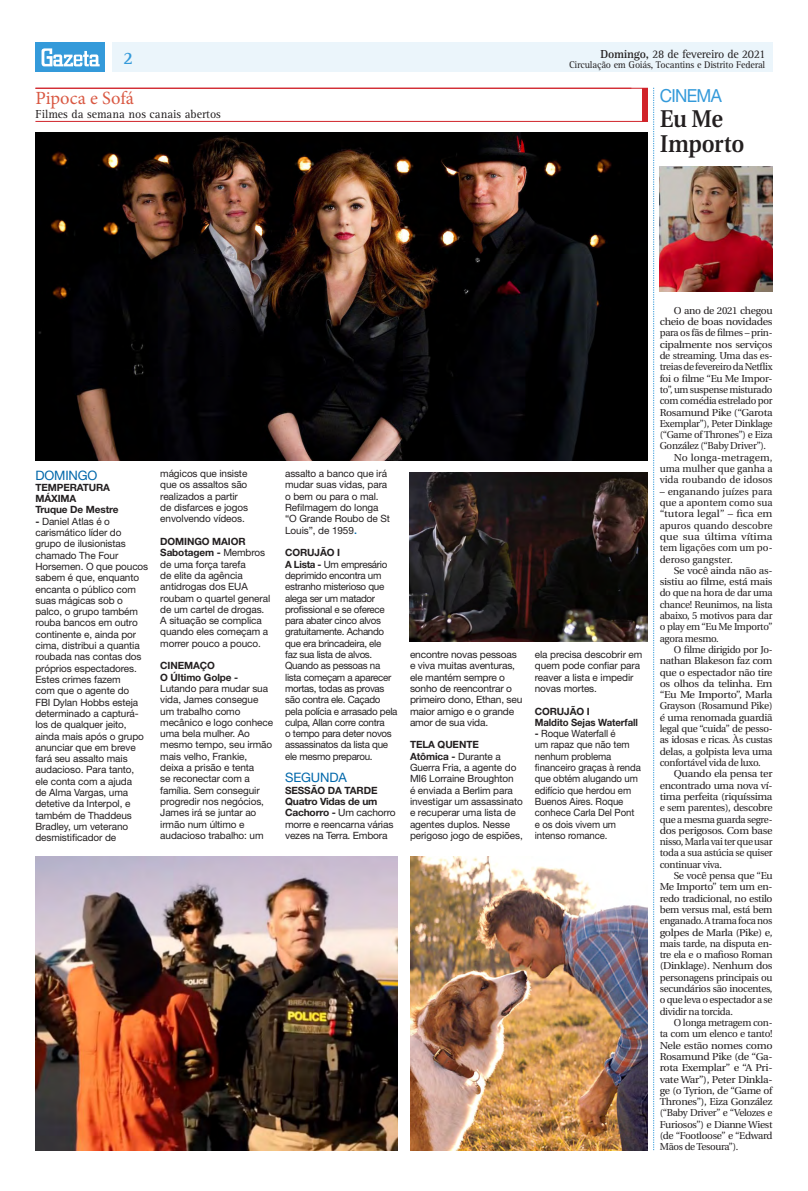
<style>
.page{position:relative;width:808px;height:1191px;background:#fff}
.page>*{position:absolute;margin:0;border:0;box-sizing:border-box;transform-origin:0 0}
.Manchete{font:600 24.2px/25px "Utopia";color:#231f20;scale:.91 1}
.t1{font:18.6px "Minion Pro";color:#d95842}
.Retranca{font:18px "Helvetica Neue";letter-spacing:-.04em;color:#349ada;scale:.95 1}
.t2{font:700 18px "Rotis Serif";color:#349ada}
.Tit_Colunas{font:13px "Helvetica Neue";letter-spacing:-.01em;color:#0067aa}
.txt_colunas{font:13px "Helvetica Neue";letter-spacing:-.01em;color:#0067aa}
.t3{font:12px "Rotis Serif";color:#231f20}
.t4{font:12px "Rotis Serif";letter-spacing:-.02em;color:#231f20}
.txt_colunas-2{font:10px/11.3px "Helvetica Neue";letter-spacing:-.01em;color:#231f20}
.TExto_Corrido{font:10px/11.3px "Utopia";letter-spacing:-.03em;color:#231f20;text-align:justify}
.txt_colunas-3{font:10px/11.3px "Helvetica Neue";letter-spacing:-.03em;color:#231f20}
.TExto_Corrido-2{font:10px/11.3px "Utopia";letter-spacing:-.03em;color:#231f20;text-align:justify;scale:1.07 1}
.txt_colunas-4{font:10px/11.3px "Helvetica Neue";letter-spacing:-.01em;color:#231f20;scale:.96 1}
.TExto_Corrido-3{font:10px/11.3px "Utopia";letter-spacing:-.03em;color:#231f20;text-align:justify;scale:1.06 1}
.txt_colunas-5{font:700 10px/11.3px "Helvetica Neue";letter-spacing:-.01em;color:#231f20}
.TExto_Corrido-4{font:10px/11.3px "Utopia";letter-spacing:-.03em;color:#231f20;text-align:justify;scale:1.05 1}
.t5{font:10px "Rotis Serif";letter-spacing:-.02em;color:#231f20}
.txt_colunas-6{font:700 10px "Helvetica Neue";letter-spacing:-.01em;color:#231f20;scale:.96 1}
.s1{font-weight:700}
.s2{font-size:13px;color:#0067aa}
</style>
<div class="page">
<div style="left:112px;top:43px;width:660px;height:29px;background:#ebf5fb"></div>
<div style="left:35px;top:43px;width:70px;height:29px;background:#349ada"></div>
<svg style="left:42px;top:48px;width:58px;height:18px"></svg>
<svg style="left:653px;top:88px;width:1px;height:1062px"></svg>
<div style="left:643px;top:88px;width:5px;height:34px;background:#d1232a"></div>
<hr style="left:35px;top:88px;width:613px;height:1px;background:#d1232a">
<hr style="left:35px;top:121px;width:612px;height:1px;background:#d1232a">
<img style="left:35px;top:133px;width:613px;height:328px">
<img style="left:35px;top:856px;width:363px;height:294px">
<img style="left:410px;top:856px;width:238px;height:294px">
<img style="left:410px;top:472px;width:238px;height:169px">
<img style="left:660px;top:167px;width:112px;height:124px">
<p class="t2" style="left:123px;top:48px;width:12px">2</p>
<p class="t1" style="left:35px;top:85px;width:100px">Pipoca e Sofá</p>
<p class="t3" style="left:35px;top:107px;width:187px">Filmes da semana nos canais abertos</p>
<p class="t4" style="left:601px;top:47px;width:166px"><span class="s1">Domingo,</span> 28 de fevereiro de 2021</p>
<p class="t5" style="left:569px;top:59px;width:198px">Circulação em Goiás, Tocantins e Distrito Federal</p>
<p class="Retranca" style="left:660px;top:85px;width:67px">CINEMA</p>
<p class="Manchete" style="left:660px;top:106px;width:95px">Eu Me<br>Importo</p>
<p class="Tit_Colunas" style="left:35px;top:467px;width:64px">DOMINGO</p>
<p class="txt_colunas-5" style="left:35px;top:481px;width:76px">TEMPERATURA<br>MÁXIMA</p>
<p class="txt_colunas-5" style="left:35px;top:504px;width:85px">Truque De Mestre</p>
<p class="txt_colunas-2" style="left:35px;top:515px;width:114px"><span class="s1">-</span> Daniel Atlas é o carismático líder do grupo de ilusionistas chamado The Four<br>Horsemen. O que poucos sabem é que, enquanto encanta o público com suas mágicas sob o palco, o grupo também rouba bancos em outro continente e, ainda por cima, distribui a quantia roubada nas contas dos próprios espectadores.<br>Estes crimes fazem<br>com que o agente do<br>FBI Dylan Hobbs esteja determinado a capturá&shy;los de qualquer jeito, ainda mais após o grupo anunciar que em breve fará seu assalto mais audacioso. Para tanto, ele conta com a ajuda<br>de Alma Vargas, uma detetive da Interpol, e também de Thaddeus<br>Bradley, um veterano desmistificador de</p>
<p class="txt_colunas-2" style="left:160px;top:468px;width:89px">mágicos que insiste que os assaltos são realizados a partir de disfarces e jogos envolvendo vídeos.</p>
<p class="txt_colunas-5" style="left:160px;top:535px;width:87px">DOMINGO MAIOR</p>
<p class="txt_colunas-2" style="left:160px;top:547px;width:111px"><span class="s1">Sabotagem -</span> Membros de uma força tarefa<br>de elite da agência antidrogas dos EUA roubam o quartel general de um cartel de drogas.<br>A situação se complica quando eles começam a morrer pouco a pouco.</p>
<p class="txt_colunas-5" style="left:160px;top:660px;width:56px">CINEMAÇO</p>
<p class="txt_colunas-2" style="left:160px;top:671px;width:114px"><span class="s1">O Último Golpe -<br></span>Lutando para mudar sua vida, James consegue um trabalho como mecânico e logo conhece uma bela mulher. Ao mesmo tempo, seu irmão mais velho, Frankie, deixa a prisão e tenta<br>se reconectar com a família. Sem conseguir progredir nos negócios,<br>James irá se juntar ao irmão num último e audacioso trabalho: um</p>
<p class="txt_colunas-2" style="left:285px;top:468px;width:106px">assalto a banco que irá mudar suas vidas, para o bem ou para o mal.<br>Refilmagem do longa “O Grande Roubo de St<br>Louis”, de 1959<span class="s2">.</span></p>
<p class="txt_colunas-5" style="left:285px;top:547px;width:56px">CORUJÃO I</p>
<p class="txt_colunas-3" style="left:285px;top:558px;width:114px"><span class="s1">A Lista -</span> Um empresário deprimido encontra um estranho misterioso que alega ser um matador profissional e se oferece para abater cinco alvos gratuitamente. Achando que era brincadeira, ele<br>faz sua lista de alvos.<br>Quando as pessoas na lista começam a aparecer mortas, todas as provas são contra ele. Caçado pela polícia e arrasado pela culpa, Allan corre contra<br>o tempo para deter novos assassinatos da lista que ele mesmo preparou.</p>
<p class="txt_colunas" style="left:285px;top:770px;width:63px">SEGUNDA</p>
<p class="txt_colunas-5" style="left:285px;top:784px;width:94px">SESSÃO DA TARDE</p>
<p class="txt_colunas-2" style="left:285px;top:795px;width:112px"><span class="s1">Quatro Vidas de um<br>Cachorro -</span> Um cachorro morre e reencarna várias vezes na Terra. Embora</p>
<p class="txt_colunas-2" style="left:410px;top:648px;width:114px">encontre novas pessoas e viva muitas aventuras, ele mantém sempre o sonho de reencontrar o primeiro dono, Ethan, seu maior amigo e o grande amor de sua vida.</p>
<p class="txt_colunas-5" style="left:410px;top:739px;width:70px">TELA QUENTE</p>
<p class="txt_colunas-2" style="left:410px;top:750px;width:114px"><span class="s1">Atômica -</span> Durante a<br>Guerra Fria, a agente do<br>MI6 Lorraine Broughton<br>é enviada a Berlim para investigar um assassinato e recuperar uma lista de agentes duplos. Nesse perigoso jogo de espiões,</p>
<p class="txt_colunas-2" style="left:535px;top:648px;width:109px">ela precisa descobrir em quem pode confiar para reaver a lista e impedir novas mortes.</p>
<p class="txt_colunas-5" style="left:535px;top:705px;width:56px">CORUJÃO I</p>
<p class="txt_colunas-6" style="left:535px;top:716px;width:109px">Maldito Sejas Waterfall</p>
<p class="txt_colunas-4" style="left:535px;top:728px;width:112px"><span class="s1">-</span> Roque Waterfall é<br>um rapaz que não tem nenhum problema financeiro graças à renda que obtém alugando um edifício que herdou em<br>Buenos Aires. Roque conhece Carla Del Pont</p>
<p class="txt_colunas-4" style="left:535px;top:818px;width:86px">e os dois vivem um intenso romance.</p>
<p class="TExto_Corrido" style="left:660px;top:305px;width:114px;text-indent:14px">O ano de 2021 chegou cheio de boas novidades para os fãs de filmes – prin&shy;cipalmente nos serviços de streaming. Uma das es&shy;treias de fevereiro da Netflix foi o filme “Eu Me Impor&shy;to”, um suspense misturado com comédia estrelado por Rosamund Pike (“Garota Exemplar”), Peter Dinklage (“Game of Thrones”) e Eiza González (“Baby Driver”).</p>
<p class="TExto_Corrido-4" style="left:660px;top:452px;width:109px;text-indent:14px">No longa-metragem, uma mulher que ganha a vida roubando de idosos</p>
<p class="TExto_Corrido" style="left:660px;top:486px;width:114px">– enganando juízes para que a apontem como sua “tutora legal” – fica em apuros quando descobre que sua última vítima tem ligações com um po&shy;deroso gangster.</p>
<p class="TExto_Corrido-3" style="left:660px;top:565px;width:108px;text-indent:14px">Se você ainda não as&shy;sistiu ao filme, está mais do que na hora de dar uma chance! Reunimos, na lista abaixo, 5 motivos para dar o play em “Eu Me Importo” agora mesmo.</p>
<p class="TExto_Corrido" style="left:660px;top:644px;width:114px;text-indent:14px">O filme dirigido por Jo&shy;nathan Blakeson faz com que o espectador não tire os olhos da telinha. Em “Eu Me Importo”, Marla Grayson (Rosamund Pike) é uma renomada guardiã legal que “cuida” de pesso&shy;as idosas e ricas. Às custas delas, a golpista leva uma confortável vida de luxo.</p>
<p class="TExto_Corrido-2" style="left:660px;top:768px;width:107px;text-indent:14px">Quando ela pensa ter encontrado uma nova ví&shy;tima perfeita (riquíssima e sem parentes), descobre que a mesma guarda segre&shy;dos perigosos. Com base nisso, Marla vai ter que usar toda a sua astúcia se quiser continuar viva.</p>
<p class="TExto_Corrido" style="left:660px;top:870px;width:114px;text-indent:14px">Se você pensa que “Eu Me Importo” tem um en&shy;redo tradicional, no estilo bem versus mal, está bem enganado. A trama foca nos golpes de Marla (Pike) e, mais tarde, na disputa en&shy;tre ela e o mafioso Roman (Dinklage). Nenhum dos personagens principais ou secundários são inocentes, o que leva o espectador a se dividir na torcida.</p>
<p class="TExto_Corrido" style="left:660px;top:1017px;width:114px;text-indent:14px">O longa metragem con&shy;ta com um elenco e tanto!<br>Nele estão nomes como Rosamund Pike (de “Ga&shy;rota Exemplar” e “A Pri&shy;vate War”), Peter Dinkla&shy;ge (o Tyrion, de “Game of Thrones”), Eiza González (“Baby Driver” e “Velozes e Furiosos”) e Dianne Wiest (de “Footloose” e “Edward Mãos de Tesoura”).</p>
</div>
